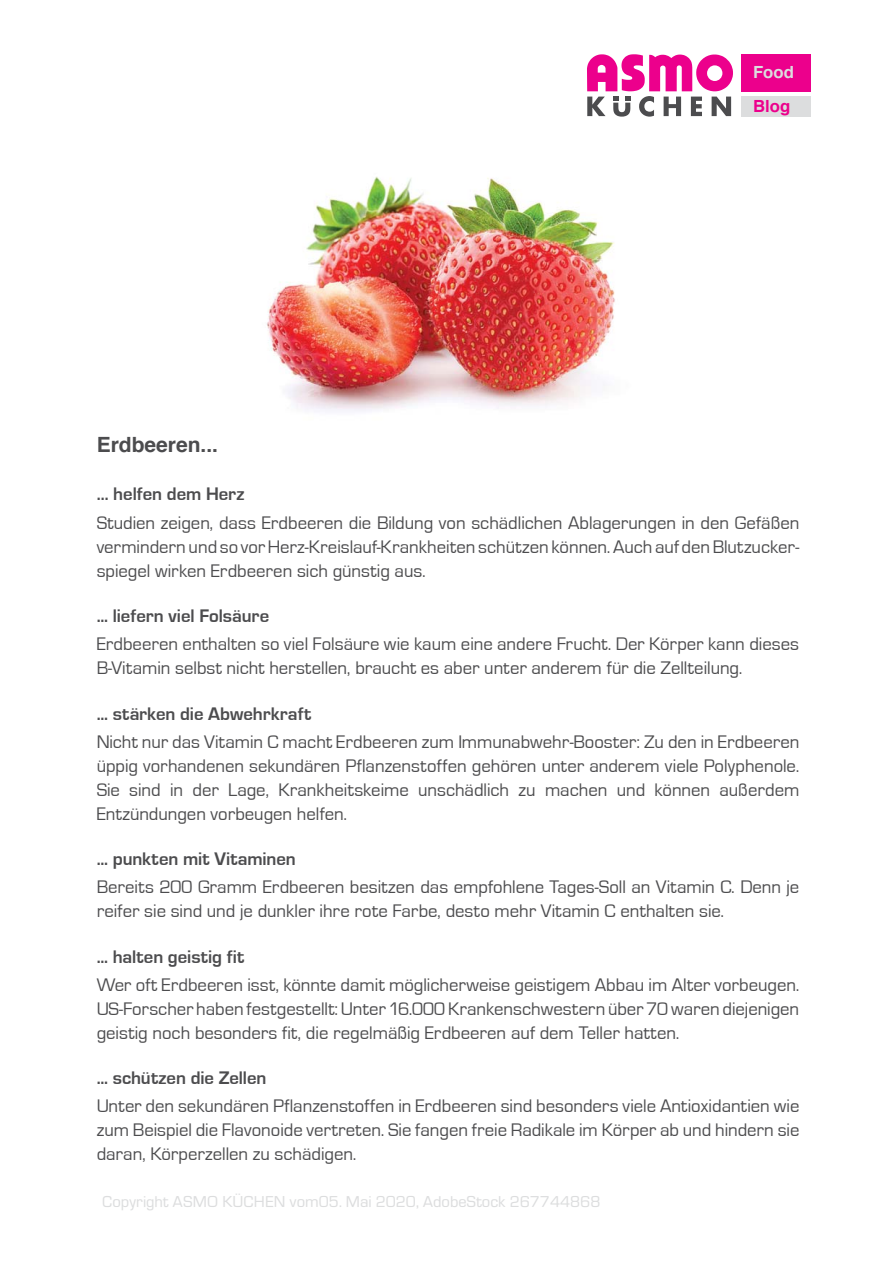
<style>
.page{position:relative;width:893px;height:1263px;background:#fff}
.page>*{position:absolute;margin:0;border:0;box-sizing:border-box;transform-origin:0 0}
.t1{font:700 21px "Helvetica";color:#4c4c4e}
.t2{font:18.75px/24px "Eurostile";color:#4c4c4e;text-align:justify}
.t3{font:700 18.75px "Eurostile";color:#4c4c4e}
.t4{font:700 16.8px "Helvetica";color:#dcddde}
.t5{font:700 16.8px "Helvetica";color:#ec008c}
.t6{font:15px "Eurostile Normale";color:#dcddde}
</style>
<div class="page">
<img style="left:267px;top:177px;width:348px;height:234px">
<svg style="left:587px;top:54px;width:146px;height:63px"></svg>
<div style="left:741px;top:54px;width:70px;height:37px;background:#ec008c"></div>
<div style="left:741px;top:96px;width:70px;height:21px;background:#dcddde"></div>
<p class="t4" style="left:753px;top:65px;width:42px">Food</p>
<p class="t5" style="left:753px;top:99px;width:39px">Blog</p>
<p class="t1" style="left:97px;top:436px;width:123px">Erdbeeren...</p>
<p class="t3" style="left:97px;top:486px;width:149px">… helfen dem Herz</p>
<p class="t2" style="left:97px;top:511px;width:704px">Studien zeigen, dass Erdbeeren die Bildung von schädlichen Ablagerungen in den Gefäßen vermindern und so vor Herz-Kreislauf-Krankheiten schützen können. Auch auf den Blutzucker&shy;spiegel wirken Erdbeeren sich günstig aus.</p>
<p class="t3" style="left:97px;top:607px;width:174px">... liefern viel Folsäure</p>
<p class="t2" style="left:97px;top:633px;width:704px">Erdbeeren enthalten so viel Folsäure wie kaum eine andere Frucht. Der Körper kann dieses<br>B-Vitamin selbst nicht herstellen, braucht es aber unter anderem für die Zellteilung.</p>
<p class="t3" style="left:97px;top:705px;width:216px">... stärken die Abwehrkraft</p>
<p class="t2" style="left:97px;top:730px;width:704px">Nicht nur das Vitamin C macht Erdbeeren zum Immunabwehr-Booster: Zu den in Erdbeeren üppig vorhandenen sekundären Pflanzenstoffen gehören unter anderem viele Polyphenole.<br>Sie sind in der Lage, Krankheitskeime unschädlich zu machen und können außerdem Entzündungen vorbeugen helfen.</p>
<p class="t3" style="left:97px;top:850px;width:201px">... punkten mit Vitaminen</p>
<p class="t2" style="left:97px;top:876px;width:704px">Bereits 200 Gramm Erdbeeren besitzen das empfohlene Tages-Soll an Vitamin C. Denn je reifer sie sind und je dunkler ihre rote Farbe, desto mehr Vitamin C enthalten sie.</p>
<p class="t3" style="left:97px;top:948px;width:149px">... halten geistig fit</p>
<p class="t2" style="left:97px;top:973px;width:704px">Wer oft Erdbeeren isst, könnte damit möglicherweise geistigem Abbau im Alter vorbeugen.<br>US-Forscher haben festgestellt: Unter 16.000 Krankenschwestern über 70 waren diejenigen geistig noch besonders fit, die regelmäßig Erdbeeren auf dem Teller hatten.</p>
<p class="t3" style="left:97px;top:1069px;width:171px">... schützen die Zellen</p>
<p class="t2" style="left:97px;top:1095px;width:704px">Unter den sekundären Pflanzenstoffen in Erdbeeren sind besonders viele Antioxidantien wie zum Beispiel die Flavonoide vertreten. Sie fangen freie Radikale im Körper ab und hindern sie daran, Körperzellen zu schädigen.</p>
<p class="t6" style="left:102px;top:1197px;width:500px">Copyright ASMO KÜCHEN vom05. Mai 2020, AdobeStock 267744868</p>
</div>
